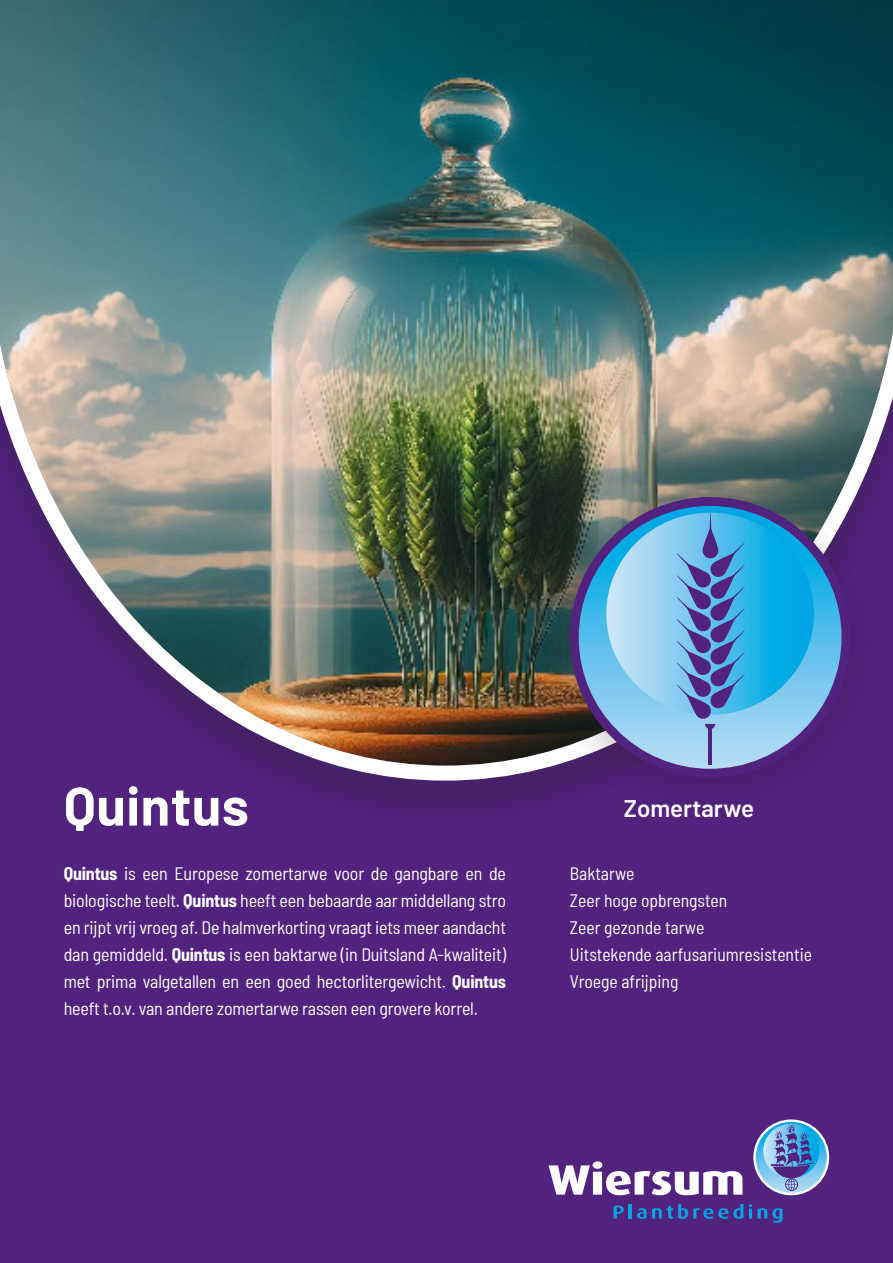
<style>
.page{position:relative;width:893px;height:1263px;background:#52227f}
.page>*{position:absolute;margin:0;border:0;box-sizing:border-box;transform-origin:0 0}
.Alineastijl_1{font:700 54px "Barlow";letter-spacing:.01em;color:#fff}
.t1{font:600 24px "Barlow";color:#fff}
.t2{font:semi-condensed 18px/27px "Barlow";color:#fff;text-align:justify}
.s1{font-weight:700}
</style>
<div class="page">
<svg style="left:753px;top:1119px;width:76px;height:76px"></svg>
<svg style="left:756px;top:1122px;width:71px;height:71px"></svg>
<svg style="left:763px;top:1124px;width:56px;height:67px"></svg>
<svg style="left:614px;top:1205px;width:10px;height:13px"></svg>
<hr style="left:629px;top:1204px;width:3px;height:14px;background:#00a5e3">
<svg style="left:637px;top:1204px;width:106px;height:15px"></svg>
<svg style="left:749px;top:1204px;width:3px;height:14px"></svg>
<svg style="left:758px;top:1208px;width:25px;height:15px"></svg>
<svg style="left:549px;top:1161px;width:193px;height:34px"></svg>
<div style="left:0;top:0;width:893px;height:830px;background:#231f20;opacity:.25"></div>
<img style="left:0;top:0;width:893px;height:788px">
<div style="left:535px;top:473px;width:350px;height:350px;background:#231f20;opacity:.25"></div>
<div style="left:570px;top:497px;width:280px;height:281px;background:#52227f;border-radius:50%"></div>
<svg style="left:579px;top:506px;width:262px;height:263px;background:#75c7ee"></svg>
<svg style="left:606px;top:512px;width:208px;height:217px;background:#5eacdb"></svg>
<hr style="left:708px;top:727px;width:4px;height:38px;background:#52227f">
<p class="Alineastijl_1" style="left:64px;top:766px;width:187px">Quintus</p>
<p class="t1" style="left:624px;top:790px;width:132px">Zomertarwe</p>
<p class="t2" style="left:64px;top:858px;width:444px"><span class="s1">Quintus</span> is een Europese zomertarwe voor de gangbare en de biologische teelt. <span class="s1">Quintus</span> heeft een bebaarde aar middellang stro en rijpt vrij vroeg af. De halmverkorting vraagt iets meer aandacht dan gemiddeld. <span class="s1">Quintus</span> is een baktarwe (in Duitsland A-kwaliteit) met prima valgetallen en een goed hectorlitergewicht. <span class="s1">Quintus </span>heeft t.o.v. van andere zomertarwe rassen een grovere korrel.</p>
<p class="t2" style="left:570px;top:858px;width:66px">Baktarwe</p>
<p class="t2" style="left:570px;top:885px;width:159px">Zeer hoge opbrengsten</p>
<p class="t2" style="left:570px;top:912px;width:136px">Zeer gezonde tarwe</p>
<p class="t2" style="left:570px;top:939px;width:244px">Uitstekende aarfusariumresistentie</p>
<p class="t2" style="left:570px;top:966px;width:110px">Vroege afrijping</p>
</div>
